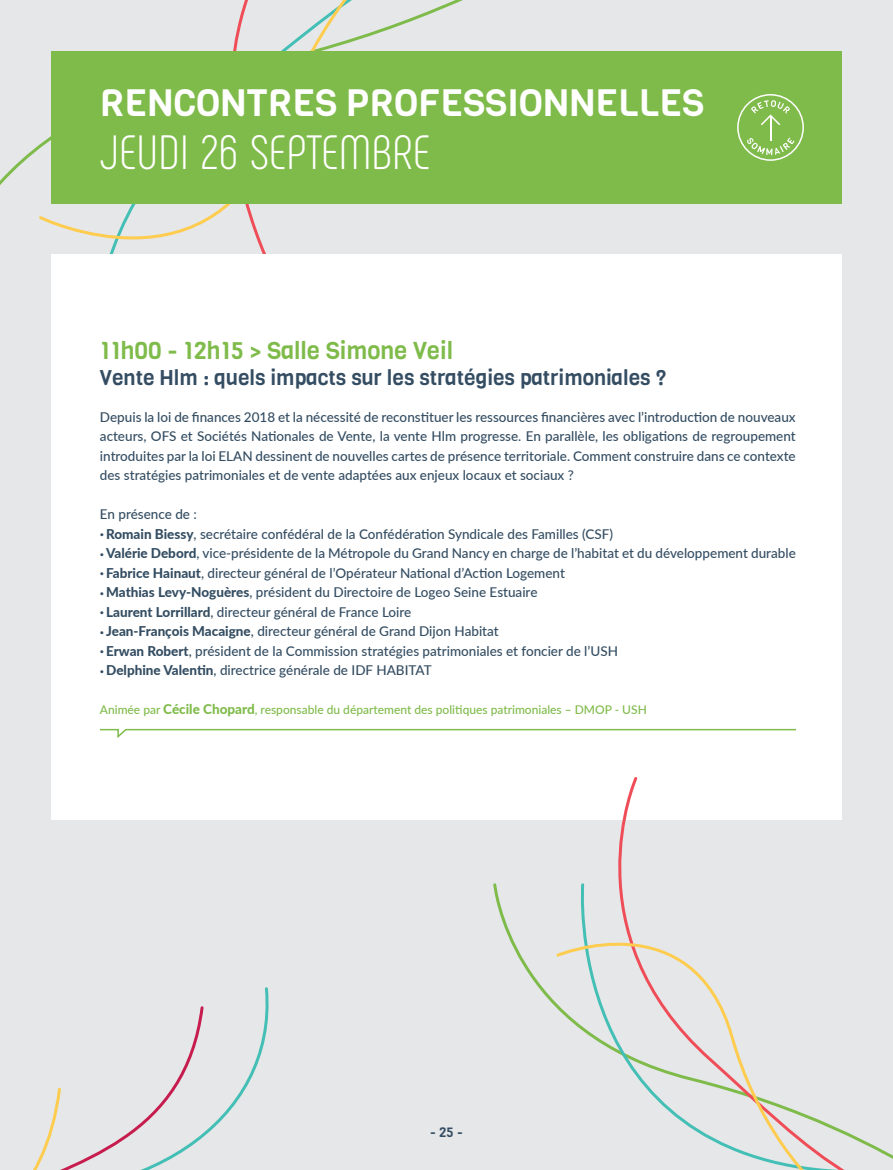
<style>
.page{position:relative;width:893px;height:1170px;background:#fff}
.page>*{position:absolute;margin:0;border:0;box-sizing:border-box;transform-origin:0 0}
.t1{font:300 48px "Phenomena";color:#fff}
.t2{font:37.5px "Viga";color:#fff}
.t3{font:24px "Viga";color:#7fbb4a}
.t4{font:21px "Viga";color:#344d62}
.t5{font:500 13.5px/19.5px "Lato";color:#344d62;text-align:justify}
.t6{font:13.5px "Viga";color:#344d62}
.t7{font:500 12px "Lato";color:#7fbb4a}
.s1{font-size:7.5px}
.s2{font-weight:800}
.s3{font-weight:800;font-size:13.5px}
</style>
<div class="page">
<div style="left:0;top:0;width:893px;height:1169px;background:#e6e7e9"></div>
<svg style="left:38px;top:0;width:689px;height:254px"></svg>
<div style="left:51px;top:254px;width:791px;height:566px;background:#fff"></div>
<div style="left:51px;top:51px;width:791px;height:152px;background:#7fbb4a"></div>
<svg style="left:493px;top:883px;width:62px;height:123px"></svg>
<svg style="left:555px;top:900px;width:338px;height:269px"></svg>
<svg style="left:33px;top:987px;width:236px;height:182px"></svg>
<svg style="left:99px;top:728px;width:697px;height:10px"></svg>
<svg style="left:737px;top:94px;width:67px;height:67px"></svg>
<h2 class="t2" style="left:100px;top:78px;width:606px">RENCONTRES PROFESSIONNELLES</h2>
<h1 class="t1" style="left:100px;top:125px;width:332px">JEUDI 26 SEPTEMBRE</h1>
<h3 class="t3" style="left:100px;top:335px;width:355px">11h00 - 12h15 &gt; Salle Simone Veil</h3>
<h3 class="t4" style="left:100px;top:363px;width:568px">Vente Hlm : quels impacts sur les stratégies patrimoniales ?</h3>
<p class="t5" style="left:100px;top:406px;width:697px">Depuis la loi de finances 2018 et la nécessité de reconstituer les ressources financières avec l’introduction de nouveaux acteurs, OFS et Sociétés Nationales de Vente, la vente Hlm progresse. En parallèle, les obligations de regroupement introduites par la loi ELAN dessinent de nouvelles cartes de présence territoriale. Comment construire dans ce contexte des stratégies patrimoniales et de vente adaptées aux enjeux locaux et sociaux ?</p>
<p class="t5" style="left:100px;top:504px;width:98px">En présence de :</p>
<p class="t5" style="left:100px;top:523px;width:515px"><span class="s1">•</span> <span class="s2">Romain Biessy</span>, secrétaire confédéral de la Confédération Syndicale des Familles (CSF)</p>
<p class="t5" style="left:100px;top:543px;width:697px"><span class="s1">•</span> <span class="s2">Valérie Debord</span>, vice-présidente de la Métropole du Grand Nancy en charge de l’habitat et du développement durable</p>
<p class="t5" style="left:100px;top:562px;width:466px"><span class="s1">•</span> <span class="s2">Fabrice Hainaut</span>, directeur général de l’Opérateur National d’Action Logement</p>
<p class="t5" style="left:100px;top:582px;width:439px"><span class="s1">•</span> <span class="s2">Mathias Levy-Noguères</span>, président du Directoire de Logeo Seine Estuaire</p>
<p class="t5" style="left:100px;top:601px;width:313px"><span class="s1">•</span> <span class="s2">Laurent Lorrillard</span>, directeur général de France Loire</p>
<p class="t5" style="left:100px;top:621px;width:400px"><span class="s1">•</span> <span class="s2">Jean-François Macaigne</span>, directeur général de Grand Dijon Habitat</p>
<p class="t5" style="left:100px;top:640px;width:520px"><span class="s1">•</span> <span class="s2">Erwan Robert</span>, président de la Commission stratégies patrimoniales et foncier de l’USH</p>
<p class="t5" style="left:100px;top:660px;width:333px"><span class="s1">•</span> <span class="s2">Delphine Valentin</span>, directrice générale de IDF HABITAT</p>
<p class="t7" style="left:100px;top:701px;width:548px">Animée par <span class="s3">Cécile Chopard</span>, responsable du département des politiques patrimoniales – DMOP - USH</p>
<p class="t6" style="left:430px;top:1123px;width:34px">- 25 -</p>
</div>
